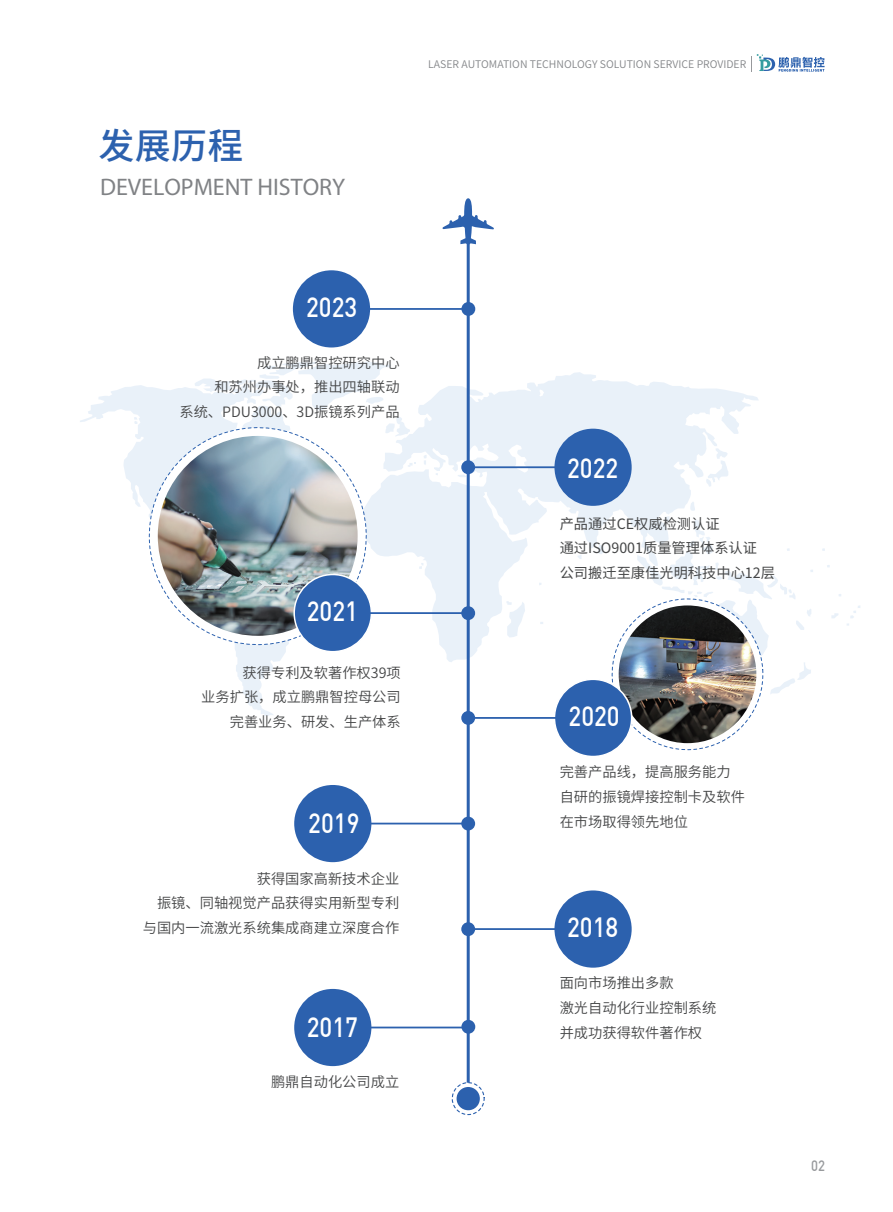
<style>
.page{position:relative;width:893px;height:1212px;background:#fff}
.page>*{position:absolute;margin:0;border:0;box-sizing:border-box;transform-origin:0 0}
.t1{font:500 36px "Source Han Sans SC";color:#2c61ae}
.t2{font:500 27.3px "DIN";color:#fff;scale:.88 1}
.t3{font:24px "Myriad Pro";color:#808285}
.t4{font:500 14.85px "DIN";color:#97999c;scale:.88 1}
.t5{font:14.25px/24.6px "Source Han Sans SC";color:#454647;text-align:right}
.t6{font:14.25px/24.6px "Source Han Sans SC";color:#454647}
.t7{font:10.5px "Source Han Sans SC";color:#848689}
</style>
<div class="page">
<svg style="left:80px;top:385px;width:206px;height:331px"></svg>
<svg style="left:194px;top:361px;width:197px;height:49px"></svg>
<svg style="left:362px;top:372px;width:396px;height:290px;fill:#e9f1f9"></svg>
<svg style="left:706px;top:448px;width:22px;height:39px"></svg>
<svg style="left:831px;top:613px;width:7px;height:5px"></svg>
<svg style="left:847px;top:605px;width:13px;height:21px"></svg>
<svg style="left:145px;top:423px;width:225px;height:226px"></svg>
<svg style="left:609px;top:501px;width:204px;height:251px"></svg>
<img style="left:158px;top:436px;width:200px;height:200px;border-radius:100px">
<img style="left:619px;top:605px;width:137px;height:138px;border-radius:69px">
<svg style="left:751px;top:54px;width:73px;height:18px"></svg>
<svg style="left:442px;top:198px;width:52px;height:47px"></svg>
<hr style="left:467px;top:225px;width:3px;height:883px;background:#2c61ae">
<div style="left:294px;top:989px;width:77px;height:77px;background:#2c61ae;border-radius:50%"></div>
<hr style="left:333px;top:1026px;width:135px;height:2px;background:#2c61ae">
<hr style="left:333px;top:823px;width:135px;height:1px;background:#2c61ae">
<hr style="left:468px;top:928px;width:119px;height:2px;background:#2c61ae">
<div style="left:294px;top:785px;width:77px;height:77px;background:#2c61ae;border-radius:50%"></div>
<div style="left:294px;top:574px;width:77px;height:78px;background:#2c61ae;border-radius:50%"></div>
<div style="left:293px;top:574px;width:79px;height:78px;border:2px solid #fff;border-radius:50%"></div>
<div style="left:554px;top:679px;width:78px;height:77px;background:#2c61ae;border-radius:50%"></div>
<div style="left:554px;top:678px;width:78px;height:79px;border:2px solid #fff;border-radius:50%"></div>
<div style="left:461px;top:460px;width:14px;height:14px;background:#2c61ae;border-radius:50%"></div>
<div style="left:461px;top:606px;width:14px;height:14px;background:#2c61ae;border-radius:50%"></div>
<div style="left:461px;top:711px;width:14px;height:14px;background:#2c61ae;border-radius:50%"></div>
<div style="left:461px;top:817px;width:14px;height:13px;background:#2c61ae;border-radius:50%"></div>
<div style="left:461px;top:922px;width:14px;height:14px;background:#2c61ae;border-radius:50%"></div>
<hr style="left:468px;top:466px;width:119px;height:2px;background:#2c61ae">
<div style="left:554px;top:429px;width:78px;height:77px;background:#2c61ae;border-radius:50%"></div>
<div style="left:554px;top:890px;width:78px;height:78px;background:#2c61ae;border-radius:50%"></div>
<svg style="left:451px;top:1081px;width:34px;height:35px"></svg>
<div style="left:457px;top:1087px;width:23px;height:23px;background:#2c61ae;border-radius:50%"></div>
<hr style="left:362px;top:612px;width:106px;height:2px;background:#2c61ae">
<hr style="left:468px;top:717px;width:94px;height:2px;background:#2c61ae">
<hr style="left:331px;top:308px;width:136px;height:2px;background:#2c61ae">
<div style="left:293px;top:270px;width:77px;height:77px;background:#2c61ae;border-radius:50%"></div>
<div style="left:461px;top:1020px;width:14px;height:14px;background:#2c61ae;border-radius:50%"></div>
<div style="left:461px;top:302px;width:14px;height:14px;background:#2c61ae;border-radius:50%"></div>
<h1 class="t1" style="left:99px;top:126px;width:147px">发展历程</h1>
<h3 class="t3" style="left:100px;top:173px;width:247px">DEVELOPMENT HISTORY</h3>
<p class="t7" style="left:428px;top:58px;width:319px">LASER AUTOMATION TECHNOLOGY SOLUTION SERVICE PROVIDER</p>
<h2 class="t2" style="left:306px;top:289px;width:60px">2023</h2>
<p class="t5" style="left:179px;top:351px;width:222px">成立鹏鼎智控研究中心<br>和苏州办事处，推出四轴联动<br>系统、PDU3000、3D振镜系列产品</p>
<h2 class="t2" style="left:307px;top:594px;width:60px">2021</h2>
<p class="t5" style="left:201px;top:660px;width:201px">获得专利及软著作权39项<br>业务扩张，成立鹏鼎智控母公司完善业务、研发、生产体系</p>
<h2 class="t2" style="left:308px;top:806px;width:60px">2019</h2>
<p class="t5" style="left:143px;top:866px;width:258px">获得国家高新技术企业<br>振镜、同轴视觉产品获得实用新型专利与国内一流激光系统集成商建立深度合作</p>
<h2 class="t2" style="left:307px;top:1010px;width:60px">2017</h2>
<p class="t5" style="left:271px;top:1069px;width:130px">鹏鼎自动化公司成立</p>
<h2 class="t2" style="left:567px;top:451px;width:60px">2022</h2>
<p class="t6" style="left:560px;top:511px;width:217px">产品通过CE权威检测认证<br>通过ISO9001质量管理体系认证<br>公司搬迁至康佳光明科技中心12层</p>
<h2 class="t2" style="left:569px;top:699px;width:60px">2020</h2>
<p class="t5" style="left:560px;top:760px;width:187px;text-align:left">完善产品线，提高服务能力自研的振镜焊接控制卡及软件在市场取得领先地位</p>
<h2 class="t2" style="left:567px;top:910px;width:60px">2018</h2>
<p class="t5" style="left:560px;top:971px;width:158px;text-align:left">面向市场推出多款<br>激光自动化行业控制系统并成功获得软件著作权</p>
<p class="t4" style="left:811px;top:1156px;width:17px">02</p>
</div>
